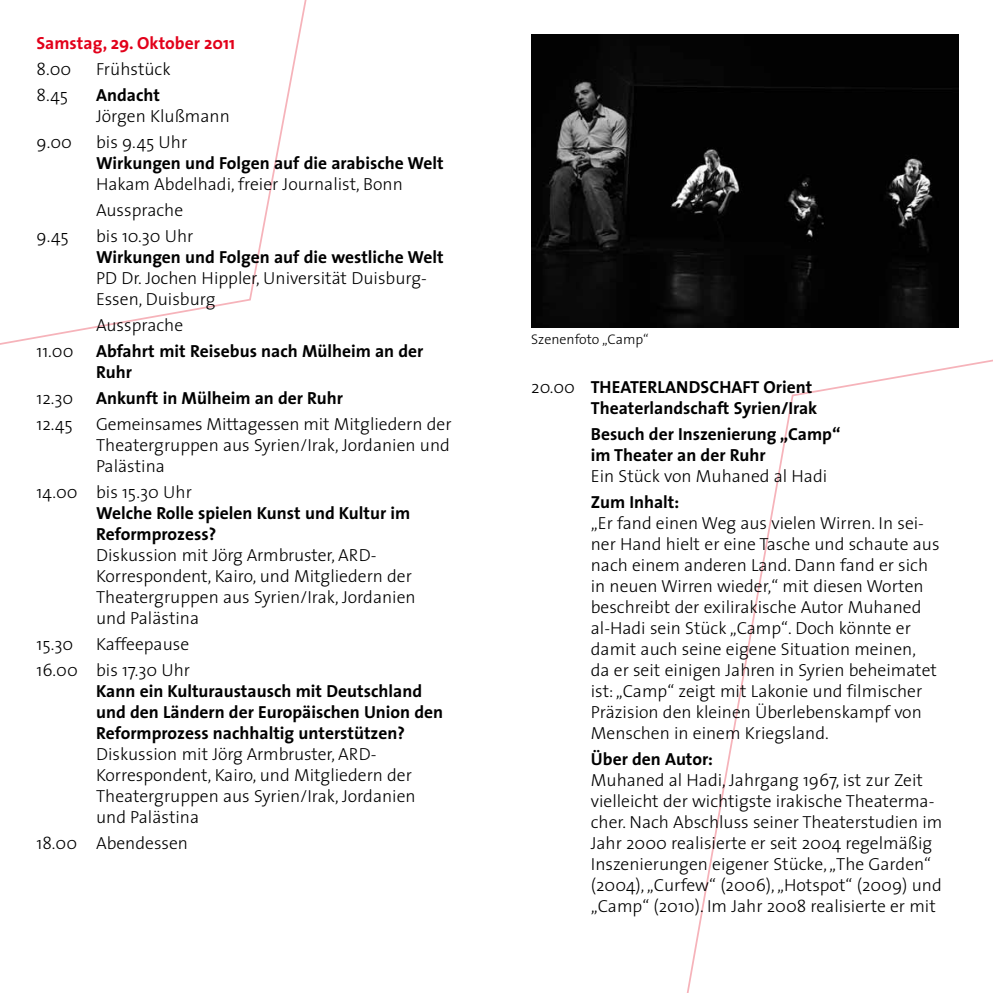
<style>
.page{position:relative;width:993px;height:993px;background:#fff}
.page>*{position:absolute;margin:0;border:0;box-sizing:border-box;transform-origin:0 0}
.t1{font:300 17.5px/21px "The Sans";color:#000}
.t2{font:700 17.5px/21px "The Sans";color:#000}
.t3{font:700 17.5px "The Sans";color:#e2001a}
.t4{font:300 14px "The Sans";color:#000}
.s1{font-weight:300}
</style>
<div class="page">
<svg style="left:687px;top:360px;width:305px;height:632px"></svg>
<svg style="left:0;top:0;width:307px;height:345px"></svg>
<img style="left:531px;top:35px;width:426px;height:292px">
<p class="t3" style="left:36px;top:29px;width:200px">Samstag, 29. Oktober 2011</p>
<p class="t1" style="left:36px;top:58px;width:36px">8.00</p>
<p class="t1" style="left:96px;top:58px;width:76px">Frühstück</p>
<p class="t1" style="left:36px;top:84px;width:33px">8.45</p>
<p class="t2" style="left:96px;top:84px;width:65px">Andacht</p>
<p class="t1" style="left:96px;top:105px;width:135px">Jörgen Klußmann</p>
<p class="t1" style="left:36px;top:131px;width:37px">9.00</p>
<p class="t1" style="left:96px;top:131px;width:93px">bis 9.45 Uhr</p>
<p class="t2" style="left:96px;top:152px;width:349px">Wirkungen und Folgen auf die arabische Welt</p>
<p class="t1" style="left:96px;top:171px;width:308px;line-height:25.9px">Hakam Abdelhadi, freier Journalist, Bonn<br>Aussprache</p>
<p class="t1" style="left:36px;top:225px;width:34px">9.45</p>
<p class="t1" style="left:96px;top:225px;width:99px">bis 10.30 Uhr</p>
<p class="t2" style="left:96px;top:246px;width:349px">Wirkungen und Folgen auf die westliche Welt</p>
<p class="t1" style="left:96px;top:267px;width:332px">PD Dr. Jochen Hippler, Universität Duisburg-<br>Essen, Duisburg</p>
<p class="t1" style="left:96px;top:314px;width:88px">Aussprache</p>
<p class="t1" style="left:36px;top:340px;width:38px">11.00</p>
<p class="t2" style="left:96px;top:340px;width:329px">Abfahrt mit Reisebus nach Mülheim an der<br>Ruhr</p>
<p class="t1" style="left:36px;top:387px;width:38px">12.30</p>
<p class="t2" style="left:96px;top:387px;width:248px">Ankunft in Mülheim an der Ruhr</p>
<p class="t1" style="left:36px;top:413px;width:38px">12.45</p>
<p class="t1" style="left:96px;top:413px;width:357px;text-align:justify">Gemeinsames Mittagessen mit Mitgliedern der Theatergruppen aus Syrien/Irak, Jordanien und Palästina</p>
<p class="t1" style="left:36px;top:481px;width:157px">14.00 bis 15.30 Uhr</p>
<p class="t2" style="left:96px;top:502px;width:315px">Welche Rolle spielen Kunst und Kultur im<br>Reformprozess?</p>
<p class="t1" style="left:96px;top:544px;width:321px">Diskussion mit Jörg Armbruster, ARD-Korrespondent, Kairo, und Mitgliedern der Theatergruppen aus Syrien/Irak, Jordanien und Palästina</p>
<p class="t1" style="left:36px;top:633px;width:38px">15.30</p>
<p class="t1" style="left:36px;top:630px;width:155px;line-height:25.9px;text-align:right">Kaffeepause<br>16.00 bis 17.30 Uhr</p>
<p class="t2" style="left:96px;top:680px;width:348px">Kann ein Kulturaustausch mit Deutschland und den Ländern der Europäischen Union den<br>Reformprozess nachhaltig unterstützen?</p>
<p class="t1" style="left:96px;top:743px;width:321px">Diskussion mit Jörg Armbruster, ARD-Korrespondent, Kairo, und Mitgliedern der Theatergruppen aus Syrien/Irak, Jordanien und Palästina</p>
<p class="t1" style="left:36px;top:832px;width:153px">18.00 Abendessen</p>
<p class="t4" style="left:531px;top:328px;width:119px">Szenenfoto „Camp“</p>
<p class="t2" style="left:531px;top:375px;width:287px;text-align:right"><span class="s1">20.00</span> THEATERLANDSCHAFT Orient<br>Theaterlandschaft Syrien/Irak</p>
<p class="t2" style="left:590px;top:422px;width:251px">Besuch der Inszenierung „Camp“ im Theater an der Ruhr</p>
<p class="t1" style="left:590px;top:464px;width:238px">Ein Stück von Muhaned al Hadi</p>
<p class="t2" style="left:590px;top:490px;width:90px">Zum Inhalt:</p>
<p class="t1" style="left:590px;top:511px;width:350px">„Er fand einen Weg aus vielen Wirren. In sei&shy;ner Hand hielt er eine Tasche und schaute aus nach einem anderen Land. Dann fand er sich in neuen Wirren wieder,“ mit diesen Worten beschreibt der exilirakische Autor Muhaned al-Hadi sein Stück „Camp“. Doch könnte er damit auch seine eigene Situation meinen,<br>da er seit einigen Jahren in Syrien beheimatet ist: „Camp“ zeigt mit Lakonie und filmischer Präzision den kleinen Überlebenskampf von Menschen in einem Kriegsland.</p>
<p class="t2" style="left:590px;top:747px;width:124px">Über den Autor:</p>
<p class="t1" style="left:590px;top:768px;width:353px">Muhaned al Hadi, Jahrgang 1967, ist zur Zeit vielleicht der wichtigste irakische Theaterma&shy;cher. Nach Abschluss seiner Theaterstudien im Jahr 2000 realisierte er seit 2004 regelmäßig Inszenierungen eigener Stücke, „The Garden“ (2004), „Curfew“ (2006), „Hotspot“ (2009) und „Camp“ (2010). Im Jahr 2008 realisierte er mit</p>
</div>
